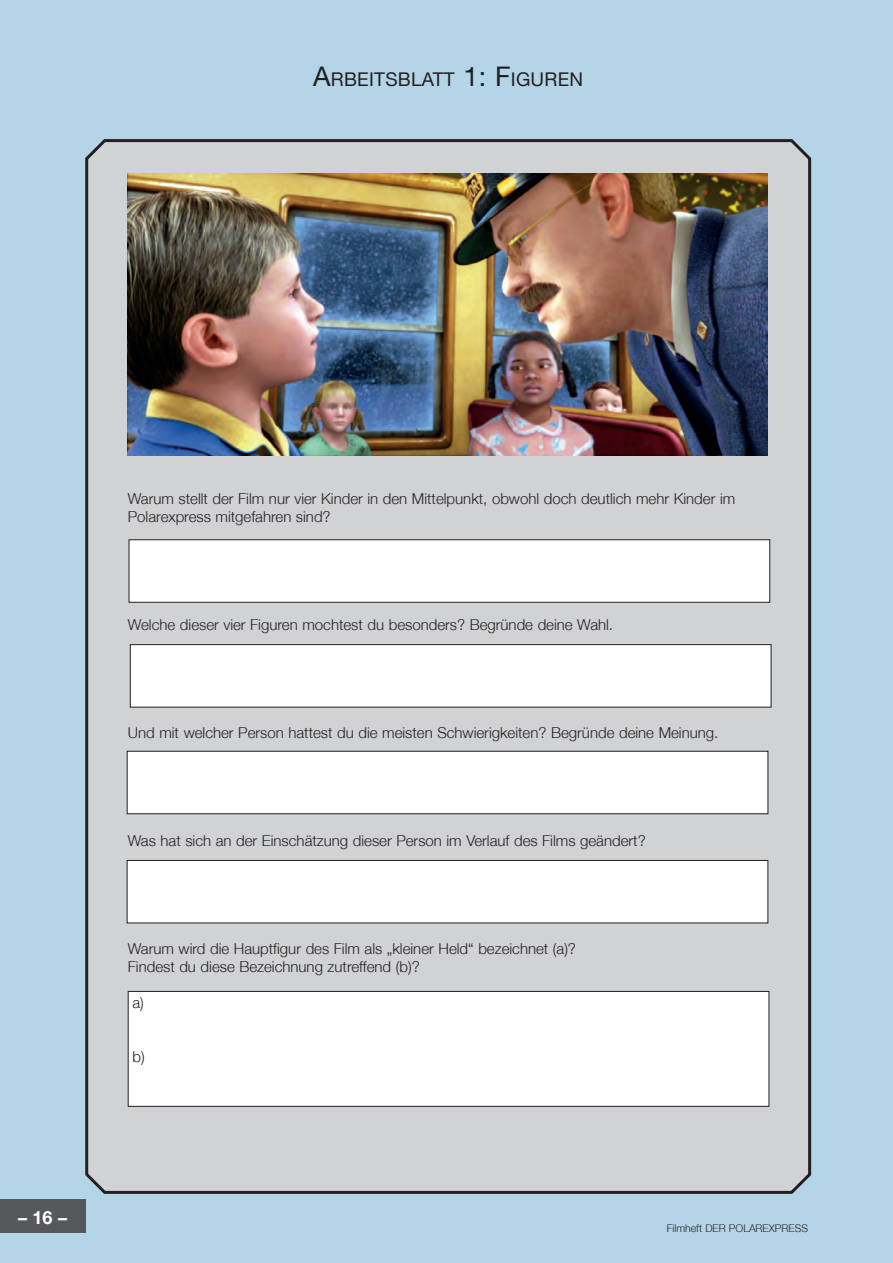
<style>
.page{position:relative;width:893px;height:1263px;background:#b4d5e7}
.page>*{position:absolute;margin:0;border:0;box-sizing:border-box;transform-origin:0 0}
.t1{font:18.9px "Helvetica Neue LT";letter-spacing:.015em;color:#231f20}
.t2{font:700 18px "Helvetica Neue";color:#fff}
.t3{font:300 15px/18px "Helvetica Neue";color:#231f20}
.t4{font:300 10.65px "Helvetica Neue";color:#231f20}
.s1{font-size:27px}
</style>
<div class="page">
<div style="left:0;top:1199px;width:85px;height:34px;background:#57585a"></div>
<div style="left:85px;top:139px;width:727px;height:1055px;background:#d1d2d4"></div>
<img style="left:128px;top:173px;width:639px;height:282px">
<div style="left:129px;top:539px;width:641px;height:64px;background:#fff;border:1px solid #231f20"></div>
<div style="left:130px;top:644px;width:641px;height:63px;background:#fff;border:1px solid #231f20"></div>
<div style="left:127px;top:751px;width:641px;height:63px;background:#fff;border:1px solid #231f20"></div>
<div style="left:127px;top:860px;width:641px;height:63px;background:#fff;border:1px solid #231f20"></div>
<div style="left:128px;top:991px;width:641px;height:116px;background:#fff;border:1px solid #231f20"></div>
<p class="t1" style="left:313px;top:68px;width:272px"><span class="s1">A</span>RBEITSBLATT <span class="s1">1: F</span>IGUREN</p>
<p class="t2" style="left:18px;top:1206px;width:51px">– 16 –</p>
<p class="t3" style="left:128px;top:489px;width:609px">Warum stellt der Film nur vier Kinder in den Mittelpunkt, obwohl doch deutlich mehr Kinder im<br>Polarexpress mitgefahren sind?</p>
<p class="t3" style="left:128px;top:615px;width:487px">Welche dieser vier Figuren mochtest du besonders? Begründe deine Wahl.</p>
<p class="t3" style="left:128px;top:723px;width:592px">Und mit welcher Person hattest du die meisten Schwierigkeiten? Begründe deine Meinung.</p>
<p class="t3" style="left:128px;top:831px;width:519px">Was hat sich an der Einschätzung dieser Person im Verlauf des Films geändert?</p>
<p class="t3" style="left:128px;top:939px;width:450px">Warum wird die Hauptfigur des Film als „kleiner Held“ bezeichnet (a)?<br>Findest du diese Bezeichnung zutreffend (b)?</p>
<p class="t3" style="left:132px;top:993px;width:13px">a)</p>
<p class="t3" style="left:132px;top:1047px;width:14px">b)</p>
<p class="t4" style="left:667px;top:1221px;width:143px">Filmheft DER POLAREXPRESS</p>
</div>
